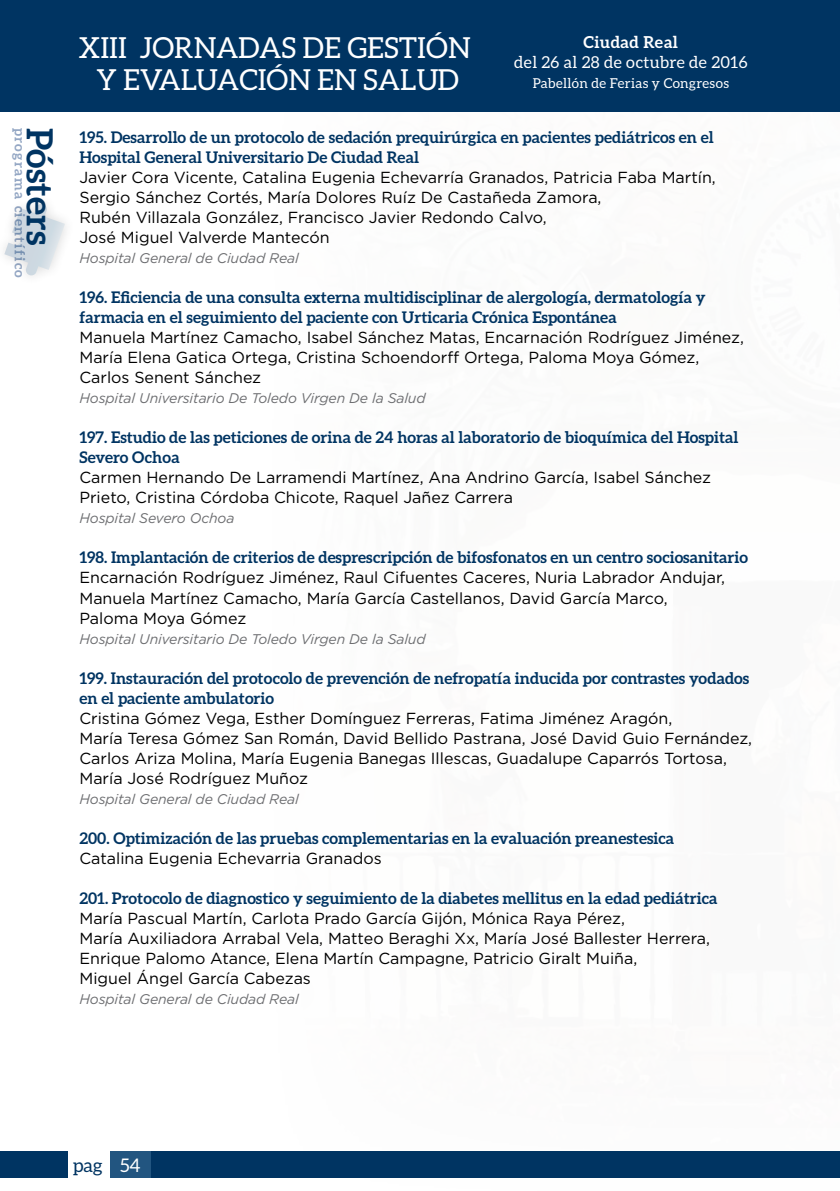
<style>
.page{position:relative;width:840px;height:1191px;background:#fff}
.page>*{position:absolute;margin:0;border:0;box-sizing:border-box;transform-origin:0 0}
.t1{font:700 36px "Aleo";color:#003462}
.t2{font:29px/32px "Aleo";color:#fff;text-align:center}
.t3{font:18.8px "Aleo";color:#003462}
.t4{font:18.8px "Aleo";color:#fff}
.t5{font:16.4px "Aleo";letter-spacing:.025em;color:#fff}
.t6{font:700 16.4px "Aleo";letter-spacing:.025em;color:#fff}
.t7{font:16px/20px "Gotham";color:#000}
.t8{font:700 16px/20px "Aleo";color:#003462}
.t9{font:italic 14px "Gotham";letter-spacing:-.01em;color:#6d6e71}
.t10{font:700 14px "Aleo";letter-spacing:.1em;color:#94a7c4}
.t11{font:13.6px "Aleo";letter-spacing:.025em;color:#fff}
</style>
<div class="page">
<div style="left:0;top:1151px;width:839px;height:27px;background:#003462"></div>
<div style="left:110px;top:1151px;width:41px;height:27px;background:#225580"></div>
<div style="left:68px;top:1148px;width:42px;height:33px;background:#fff"></div>
<div style="left:0;top:0;width:839px;height:111px;background:#003462"></div>
<svg style="left:4px;top:203px;width:61px;height:73px"></svg>
<h2 class="t2" style="left:78px;top:31px;width:393px">XIII JORNADAS DE GESTIÓN<br>Y EVALUACIÓN EN SALUD</h2>
<p class="t6" style="left:583px;top:33px;width:96px">Ciudad Real</p>
<p class="t5" style="left:514px;top:53px;width:235px">del 26 al 28 de octubre de 2016</p>
<p class="t11" style="left:532px;top:75px;width:198px">Pabellón de Ferias y Congresos</p>
<p class="t10" style="left:28px;top:128px;width:152px;rotate:90deg">programa científico</p>
<h1 class="t1" style="left:61px;top:128px;width:119px;rotate:90deg">Pósters</h1>
<p class="t8" style="left:79px;top:127px;width:635px">195. Desarrollo de un protocolo de sedación prequirúrgica en pacientes pediátricos en el<br>Hospital General Universitario De Ciudad Real</p>
<p class="t7" style="left:79px;top:167px;width:637px">Javier Cora Vicente, Catalina Eugenia Echevarría Granados, Patricia Faba Martín, Sergio Sánchez Cortés, María Dolores Ruíz De Castañeda Zamora,<br>Rubén Villazala González, Francisco Javier Redondo Calvo,<br>José Miguel Valverde Mantecón</p>
<p class="t9" style="left:79px;top:249px;width:221px">Hospital General de Ciudad Real</p>
<p class="t8" style="left:79px;top:287px;width:627px">196. Eficiencia de una consulta externa multidisciplinar de alergología, dermatología y farmacia en el seguimiento del paciente con Urticaria Crónica Espontánea</p>
<p class="t7" style="left:79px;top:327px;width:665px">Manuela Martínez Camacho, Isabel Sánchez Matas, Encarnación Rodríguez Jiménez,<br>María Elena Gatica Ortega, Cristina Schoendorff Ortega, Paloma Moya Gómez,<br>Carlos Senent Sánchez</p>
<p class="t9" style="left:79px;top:389px;width:347px">Hospital Universitario De Toledo Virgen De la Salud</p>
<p class="t8" style="left:79px;top:427px;width:660px">197. Estudio de las peticiones de orina de 24 horas al laboratorio de bioquímica del Hospital<br>Severo Ochoa</p>
<p class="t7" style="left:79px;top:467px;width:632px">Carmen Hernando De Larramendi Martínez, Ana Andrino García, Isabel Sánchez<br>Prieto, Cristina Córdoba Chicote, Raquel Jañez Carrera</p>
<p class="t9" style="left:79px;top:509px;width:156px">Hospital Severo Ochoa</p>
<p class="t8" style="left:79px;top:547px;width:669px">198. Implantación de criterios de desprescripción de bifosfonatos en un centro sociosanitario</p>
<p class="t7" style="left:79px;top:567px;width:646px">Encarnación Rodríguez Jiménez, Raul Cifuentes Caceres, Nuria Labrador Andujar,<br>Manuela Martínez Camacho, María García Castellanos, David García Marco,<br>Paloma Moya Gómez</p>
<p class="t9" style="left:79px;top:629px;width:347px">Hospital Universitario De Toledo Virgen De la Salud</p>
<p class="t8" style="left:79px;top:667px;width:671px">199. Instauración del protocolo de prevención de nefropatía inducida por contrastes yodados en el paciente ambulatorio</p>
<p class="t7" style="left:79px;top:707px;width:673px">Cristina Gómez Vega, Esther Domínguez Ferreras, Fatima Jiménez Aragón,<br>María Teresa Gómez San Román, David Bellido Pastrana, José David Guio Fernández, Carlos Ariza Molina, María Eugenia Banegas Illescas, Guadalupe Caparrós Tortosa, María José Rodríguez Muñoz</p>
<p class="t9" style="left:79px;top:789px;width:221px">Hospital General de Ciudad Real</p>
<p class="t8" style="left:79px;top:827px;width:596px">200. Optimización de las pruebas complementarias en la evaluación preanestesica</p>
<p class="t7" style="left:79px;top:847px;width:303px">Catalina Eugenia Echevarria Granados</p>
<p class="t8" style="left:79px;top:887px;width:639px">201. Protocolo de diagnostico y seguimiento de la diabetes mellitus en la edad pediátrica</p>
<p class="t7" style="left:79px;top:907px;width:631px">María Pascual Martín, Carlota Prado García Gijón, Mónica Raya Pérez,<br>María Auxiliadora Arrabal Vela, Matteo Beraghi Xx, María José Ballester Herrera, Enrique Palomo Atance, Elena Martín Campagne, Patricio Giralt Muiña,<br>Miguel Ángel García Cabezas</p>
<p class="t9" style="left:79px;top:989px;width:221px">Hospital General de Ciudad Real</p>
<p class="t3" style="left:73px;top:1154px;width:31px">pag</p>
<p class="t4" style="left:120px;top:1154px;width:22px">54</p>
</div>
